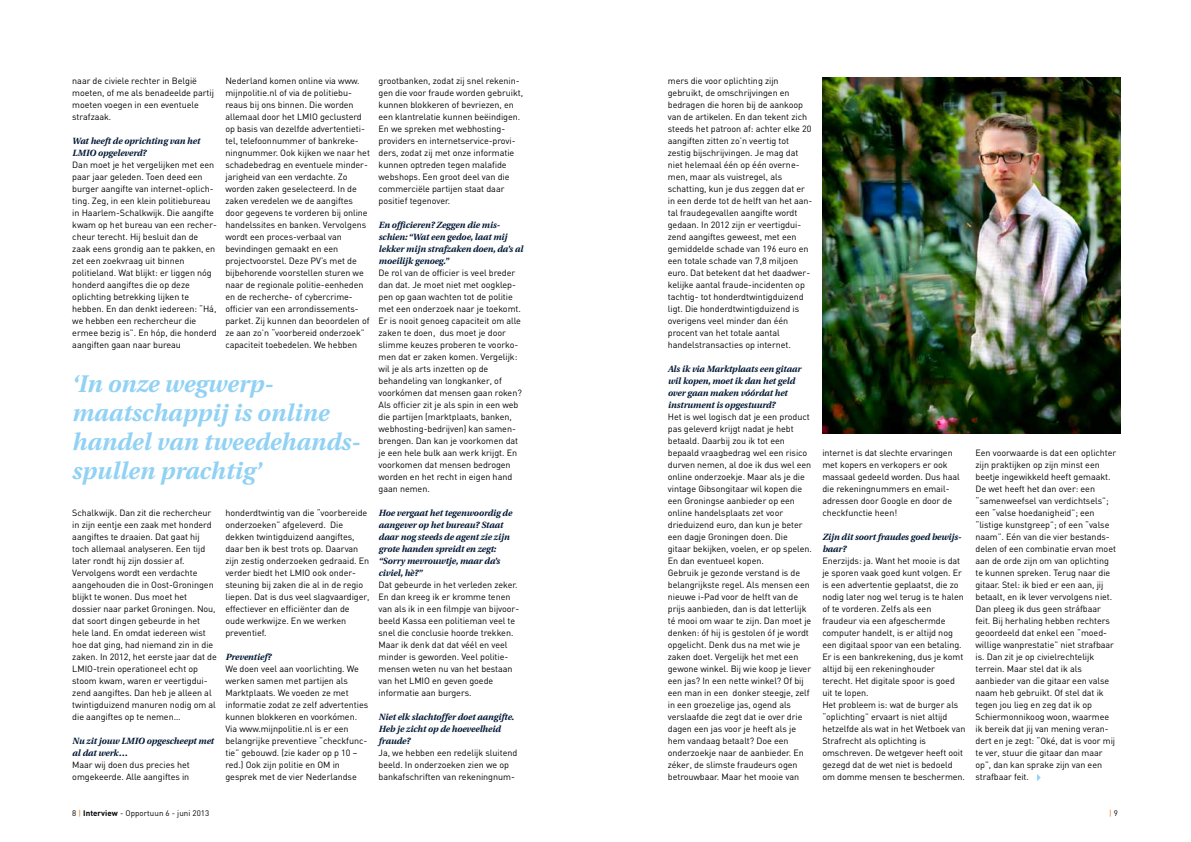
<style>
.page{position:relative;width:1191px;height:842px;background:#fff}
.page>*{position:absolute;margin:0;border:0;box-sizing:border-box;transform-origin:0 0}
.t1{font:italic 700 24px/28.8px "Utopia";letter-spacing:.005em;color:#91d2f4}
.t2{font:9px/12px "DIN";letter-spacing:-.005em;color:#000}
.t3{font:italic 700 9px/12px "Utopia";letter-spacing:-.005em;color:#001734}
.t4{font:8px "DIN";letter-spacing:.005em;color:#000}
.t5{font:8px "DIN";color:#ed6a00}
.s1{color:#ed6a00}
.s2{font-weight:700}
.s3{color:#000}
</style>
<div class="page">
<img style="left:822px;top:78px;width:298px;height:356px">
<svg style="left:1037px;top:774px;width:3px;height:7px"></svg>
<p class="t2" style="left:72px;top:75px;width:143px">naar de civiele rechter in België moeten, of me als benadeelde partij moeten voegen in een eventuele strafzaak.</p>
<p class="t3" style="left:72px;top:135px;width:129px">Wat heeft de oprichting van het<br>LMIO opgeleverd?</p>
<p class="t2" style="left:72px;top:159px;width:146px">Dan moet je het vergelijken met een paar jaar geleden. Toen deed een burger aangifte van internet-oplich&shy;ting. Zeg, in een klein politiebureau in Haarlem-Schalkwijk. Die aangifte kwam op het bureau van een recher&shy;cheur terecht. Hij besluit dan de zaak eens grondig aan te pakken, en zet een zoekvraag uit binnen politieland. Wat blijkt: er liggen nóg honderd aangiftes die op deze oplichting betrekking lijken te hebben. En dan denkt iedereen: “Há, we hebben een rechercheur die ermee bezig is”. En hóp, die honderd aangiften gaan naar bureau</p>
<p class="t2" style="left:225px;top:75px;width:146px">Nederland komen online via www. mijnpolitie.nl of via de politiebu&shy;reaus bij ons binnen. Die worden allemaal door het LMIO geclusterd op basis van dezelfde advertentieti&shy;tel, telefoonnummer of bankreke&shy;ningnummer. Ook kijken we naar het schadebedrag en eventuele minder&shy;jarigheid van een verdachte. Zo worden zaken geselecteerd. In de zaken veredelen we de aangiftes door gegevens te vorderen bij online handelssites en banken. Vervolgens wordt een proces-verbaal van bevindingen gemaakt en een projectvoorstel. Deze PV’s met de bijbehorende voorstellen sturen we naar de regionale politie-eenheden en de recherche- of cybercrime&shy;officier van een arrondissements&shy;parket. Zij kunnen dan beoordelen of ze aan zo’n “voorbereid onderzoek” capaciteit toebedelen. We hebben</p>
<h1 class="t1" style="left:71px;top:370px;width:290px">‘In onze wegwerp-- maatschappij is online handel van tweedehands&shy;spullen prachtig’</h1>
<p class="t2" style="left:72px;top:507px;width:146px">Schalkwijk. Dan zit die rechercheur in zijn eentje een zaak met honderd aangiftes te draaien. Dat gaat hij toch allemaal analyseren. Een tijd later rondt hij zijn dossier af.<br>Vervolgens wordt een verdachte aangehouden die in Oost-Groningen blijkt te wonen. Dus moet het dossier naar parket Groningen. Nou, dat soort dingen gebeurde in het hele land. En omdat iedereen wist hoe dat ging, had niemand zin in die zaken. In 2012, het eerste jaar dat de LMIO-trein operationeel echt op stoom kwam, waren er veertigdui&shy;zend aangiftes. Dan heb je alleen al twintigduizend manuren nodig om al die aangiftes op te nemen…</p>
<p class="t3" style="left:72px;top:735px;width:143px">Nu zit jouw LMIO opgescheept met al dat werk…</p>
<p class="t2" style="left:72px;top:759px;width:119px">Maar wij doen dus precies het omgekeerde. Alle aangiftes in</p>
<p class="t2" style="left:225px;top:507px;width:146px">honderdtwintig van die “voorbereide onderzoeken” afgeleverd. Die dekken twintigduizend aangiftes, daar ben ik best trots op. Daarvan zijn zestig onderzoeken gedraaid. En verder biedt het LMIO ook onder&shy;steuning bij zaken die al in de regio liepen. Dat is dus veel slagvaardiger, effectiever en efficiënter dan de oude werkwijze. En we werken preventief.</p>
<p class="t3" style="left:225px;top:651px;width:47px">Preventief?</p>
<p class="t2" style="left:225px;top:663px;width:144px">We doen veel aan voorlichting. We werken samen met partijen als<br>Marktplaats. We voeden ze met informatie zodat ze zelf advertenties kunnen blokkeren en voorkómen.<br>Via www.mijnpolitie.nl is er een belangrijke preventieve “checkfunc&shy;tie” gebouwd. (zie kader op p 10 – red.) Ook zijn politie en OM in gesprek met de vier Nederlandse</p>
<p class="t2" style="left:378px;top:75px;width:146px">grootbanken, zodat zij snel rekenin&shy;gen die voor fraude worden gebruikt, kunnen blokkeren of bevriezen, en een klantrelatie kunnen beëindigen.<br>En we spreken met webhosting&shy;providers en internetservice-provi&shy;ders, zodat zij met onze informatie kunnen optreden tegen malafide webshops. Een groot deel van die commerciële partijen staat daar positief tegenover.</p>
<p class="t3" style="left:378px;top:219px;width:146px">En officieren? Zeggen die mis&shy;schien: “Wat een gedoe, laat mij lekker mijn strafzaken doen, da’s al moeilijk genoeg.”</p>
<p class="t2" style="left:378px;top:267px;width:145px">De rol van de officier is veel breder dan dat. Je moet niet met oogklep&shy;pen op gaan wachten tot de politie met een onderzoek naar je toekomt.<br>Er is nooit genoeg capaciteit om alle zaken te doen, dus moet je door slimme keuzes proberen te voorko&shy;men dat er zaken komen. Vergelijk: wil je als arts inzetten op de behandeling van longkanker, of voorkómen dat mensen gaan roken?<br>Als officier zit je als spin in een web die partijen (marktplaats, banken, webhosting-bedrijven) kan samen&shy;brengen. Dan kan je voorkomen dat je een hele bulk aan werk krijgt. En voorkomen dat mensen bedrogen worden en het recht in eigen hand gaan nemen.</p>
<p class="t3" style="left:378px;top:507px;width:135px">Hoe vergaat het tegenwoordig de aangever op het bureau? Staat daar nog steeds de agent zie zijn grote handen spreidt en zegt: “Sorry mevrouwtje, maar da’s civiel, hè?”</p>
<p class="t2" style="left:378px;top:579px;width:142px">Dat gebeurde in het verleden zeker.<br>En dan kreeg ik er kromme tenen van als ik in een filmpje van bijvoor&shy;beeld Kassa een politieman veel te snel die conclusie hoorde trekken.<br>Maar ik denk dat dat véél en veel minder is geworden. Veel politie&shy;mensen weten nu van het bestaan van het LMIO en geven goede informatie aan burgers.</p>
<p class="t3" style="left:378px;top:711px;width:137px">Niet elk slachtoffer doet aangifte.<br>Heb je zicht op de hoeveelheid fraude?</p>
<p class="t2" style="left:378px;top:747px;width:140px">Ja, we hebben een redelijk sluitend beeld. In onderzoeken zien we op bankafschriften van rekeningnum-</p>
<p class="t2" style="left:668px;top:75px;width:146px">mers die voor oplichting zijn gebruikt, de omschrijvingen en bedragen die horen bij de aankoop van de artikelen. En dan tekent zich steeds het patroon af: achter elke 20 aangiften zitten zo’n veertig tot zestig bijschrijvingen. Je mag dat niet helemaal één op één overne&shy;men, maar als vuistregel, als schatting, kun je dus zeggen dat er in een derde tot de helft van het aan&shy;tal fraudegevallen aangifte wordt gedaan. In 2012 zijn er veertigdui&shy;zend aangiftes geweest, met een gemiddelde schade van 196 euro en een totale schade van 7,8 miljoen euro. Dat betekent dat het daadwer&shy;kelijke aantal fraude-incidenten op tachtig- tot honderdtwintigduizend ligt. Die honderdtwintigduizend is overigens veel minder dan één procent van het totale aantal handelstransacties op internet.</p>
<p class="t3" style="left:668px;top:363px;width:135px">Als ik via Marktplaats een gitaar wil kopen, moet ik dan het geld over gaan maken vóórdat het instrument is opgestuurd?</p>
<p class="t2" style="left:668px;top:411px;width:145px">Het is wel logisch dat je een product pas geleverd krijgt nadat je hebt betaald. Daarbij zou ik tot een bepaald vraagbedrag wel een risico durven nemen, al doe ik dus wel een online onderzoekje. Maar als je die vintage Gibsongitaar wil kopen die een Groningse aanbieder op een online handelsplaats zet voor drieduizend euro, dan kun je beter een dagje Groningen doen. Die gitaar bekijken, voelen, er op spelen.<br>En dan eventueel kopen.<br>Gebruik je gezonde verstand is de belangrijkste regel. Als mensen een nieuwe i-Pad voor de helft van de prijs aanbieden, dan is dat letterlijk té mooi om waar te zijn. Dan moet je denken: óf hij is gestolen óf je wordt opgelicht. Denk dus na met wie je zaken doet. Vergelijk het met een gewone winkel. Bij wie koop je liever een jas? In een nette winkel? Of bij een man in een donker steegje, zelf in een groezelige jas, ogend als verslaafde die zegt dat ie over drie dagen een jas voor je heeft als je hem vandaag betaalt? Doe een onderzoekje naar de aanbieder. En zéker, de slimste fraudeurs ogen betrouwbaar. Maar het mooie van</p>
<p class="t2" style="left:822px;top:447px;width:139px">internet is dat slechte ervaringen met kopers en verkopers er ook massaal gedeeld worden. Dus haal die rekeningnummers en email&shy;adressen door Google en door de checkfunctie heen!</p>
<p class="t3" style="left:822px;top:531px;width:140px">Zijn dit soort fraudes goed bewijs&shy;baar?</p>
<p class="t2" style="left:822px;top:555px;width:145px">Enerzijds: ja. Want het mooie is dat je sporen vaak goed kunt volgen. Er is een advertentie geplaatst, die zo nodig later nog wel terug is te halen of te vorderen. Zelfs als een fraudeur via een afgeschermde computer handelt, is er altijd nog een digitaal spoor van een betaling.<br>Er is een bankrekening, dus je komt altijd bij een rekeninghouder terecht. Het digitale spoor is goed uit te lopen.<br>Het probleem is: wat de burger als “oplichting” ervaart is niet altijd hetzelfde als wat in het Wetboek van<br>Strafrecht als oplichting is omschreven. De wetgever heeft ooit gezegd dat de wet niet is bedoeld om domme mensen te beschermen.</p>
<p class="t2" style="left:975px;top:447px;width:142px">Een voorwaarde is dat een oplichter zijn praktijken op zijn minst een beetje ingewikkeld heeft gemaakt.<br>De wet heeft het dan over: een “samenweefsel van verdichtsels”; een “valse hoedanigheid”; een “listige kunstgreep”; of een “valse naam”. Eén van die vier bestands&shy;delen of een combinatie ervan moet aan de orde zijn om van oplichting te kunnen spreken. Terug naar die gitaar. Stel: ik bied er een aan, jij betaalt, en ik lever vervolgens niet.<br>Dan pleeg ik dus geen stráfbaar feit. Bij herhaling hebben rechters geoordeeld dat enkel een “moed&shy;willige wanprestatie” niet strafbaar is. Dan zit je op civielrechtelijk terrein. Maar stel dat ik als aanbieder van die gitaar een valse naam heb gebruikt. Of stel dat ik tegen jou lieg en zeg dat ik op<br>Schiermonnikoog woon, waarmee ik bereik dat jij van mening veran&shy;dert en je zegt: “Oké, dat is voor mij te ver, stuur die gitaar dan maar op”, dan kan sprake zijn van een strafbaar feit.</p>
<p class="t4" style="left:72px;top:809px;width:139px">8 <span class="s1">|</span> <span class="s2">Interview</span> - Opportuun 6 - juni 2013</p>
<p class="t5" style="left:1109px;top:809px;width:10px">| <span class="s3">9</span></p>
</div>
